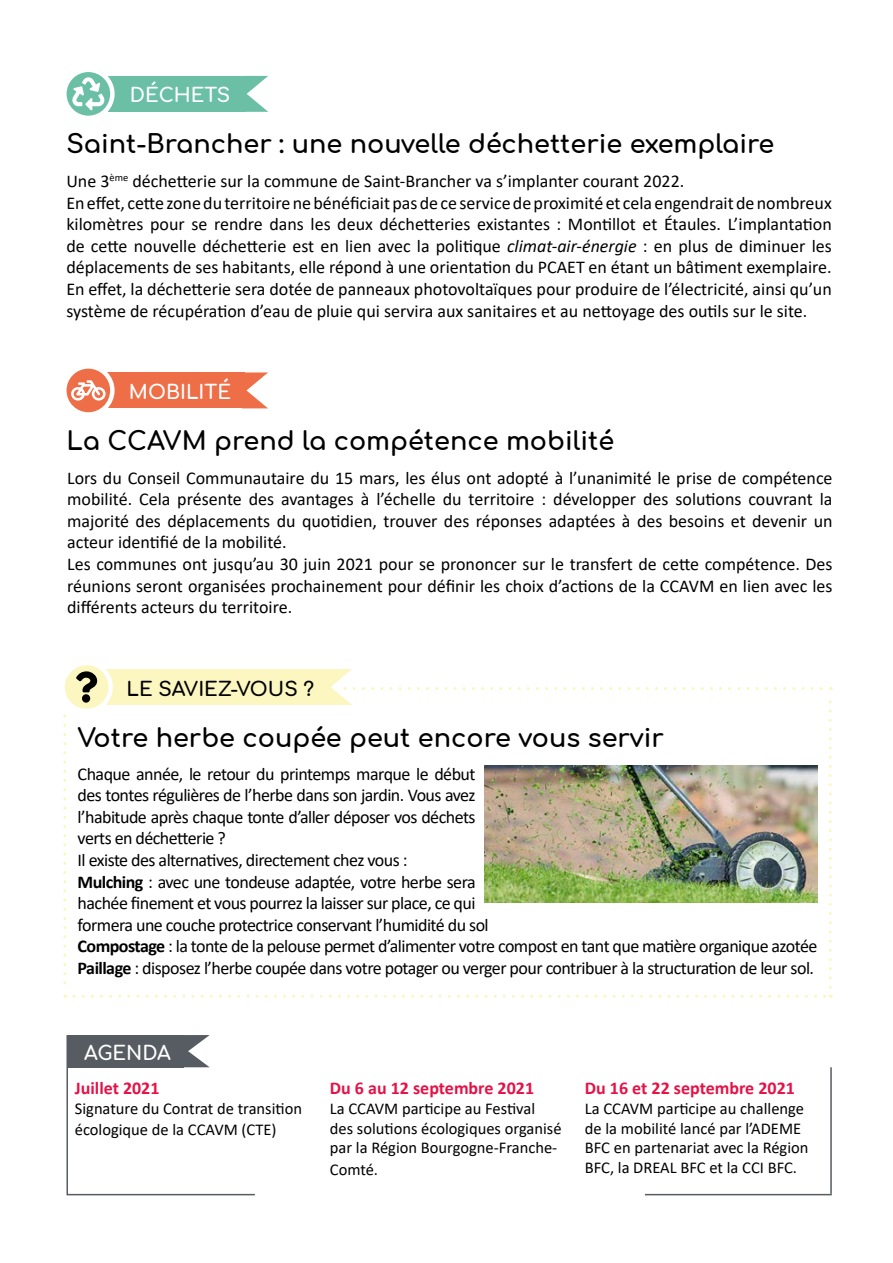
<style>
.page{position:relative;width:893px;height:1263px;background:#fff}
.page>*{position:absolute;margin:0;border:0;box-sizing:border-box;transform-origin:0 0}
.t1{font:700 25.5px "Comfortaa";color:#000}
.t2{font:700 19.5px "Comfortaa";color:#fff}
.t3{font:700 19.5px "Comfortaa";color:#020203}
.t4{font:18px/21.6px "Calibri";color:#000}
.t5{font:18px/21.6px "Calibri";letter-spacing:-.03em;color:#000}
.t6{font:700 18px "Calibri";color:#e51247}
.t7{font:16.5px/19.8px "Calibri";color:#000}
.s1{font-style:italic}
.s2{font-weight:700}
</style>
<div class="page">
<hr style="left:66px;top:1035px;width:2px;height:160px;background:#565c62">
<hr style="left:830px;top:1067px;width:2px;height:127px;background:#565c62">
<hr style="left:68px;top:1194px;width:187px;height:1px;background:#565c62">
<hr style="left:645px;top:1194px;width:187px;height:1px;background:#565c62">
<div style="left:68px;top:1035px;width:116px;height:32px;background:#565c62"></div>
<svg style="left:184px;top:1035px;width:26px;height:32px"></svg>
<div style="left:108px;top:76px;width:137px;height:36px;background:#6abfa4"></div>
<svg style="left:245px;top:76px;width:23px;height:36px"></svg>
<div style="left:62px;top:68px;width:53px;height:52px;background:#fff;border-radius:50%"></div>
<div style="left:67px;top:72px;width:43px;height:44px;background:#6abfa4;border-radius:50%"></div>
<svg style="left:71px;top:76px;width:35px;height:35px"></svg>
<div style="left:65px;top:665px;width:43px;height:44px;background:#fcf6c1;border-radius:50%"></div>
<svg style="left:63px;top:669px;width:769px;height:329px"></svg>
<img style="left:484px;top:765px;width:334px;height:137px">
<div style="left:108px;top:372px;width:137px;height:36px;background:#ed6e47"></div>
<svg style="left:245px;top:372px;width:23px;height:36px"></svg>
<svg style="left:62px;top:364px;width:53px;height:53px"></svg>
<div style="left:67px;top:369px;width:43px;height:43px;background:#ed6e47;border-radius:50%"></div>
<svg style="left:71px;top:380px;width:35px;height:21px"></svg>
<p class="t2" style="left:130px;top:77px;width:102px">DÉCHETS</p>
<h1 class="t1" style="left:66px;top:121px;width:709px">Saint-Brancher : une nouvelle déchetterie exemplaire</h1>
<p class="t4" style="left:66px;top:170px;width:767px">Une 3<sup>ème</sup> déchetterie sur la commune de Saint-Brancher va s’implanter courant 2022.<br>En effet, cette zone du territoire ne bénéficiait pas de ce service de proximité et cela engendrait de nombreux kilomètres pour se rendre dans les deux déchetteries existantes : Montillot et Étaules. L’implantation de cette nouvelle déchetterie est en lien avec la politique <span class="s1">climat-air-énergie</span> : en plus de diminuer les déplacements de ses habitants, elle répond à une orientation du PCAET en étant un bâtiment exemplaire.<br>En effet, la déchetterie sera dotée de panneaux photovoltaïques pour produire de l’électricité, ainsi qu’un système de récupération d’eau de pluie qui servira aux sanitaires et au nettoyage des outils sur le site.</p>
<p class="t2" style="left:129px;top:374px;width:104px">MOBILITÉ</p>
<h1 class="t1" style="left:66px;top:417px;width:549px">La CCAVM prend la compétence mobilité</h1>
<p class="t4" style="left:67px;top:466px;width:767px">Lors du Conseil Communautaire du 15 mars, les élus ont adopté à l’unanimité le prise de compétence mobilité. Cela présente des avantages à l’échelle du territoire : développer des solutions couvrant la majorité des déplacements du quotidien, trouver des réponses adaptées à des besoins et devenir un acteur identifié de la mobilité.<br>Les communes ont jusqu’au 30 juin 2021 pour se prononcer sur le transfert de cette compétence. Des réunions seront organisées prochainement pour définir les choix d’actions de la CCAVM en lien avec les différents acteurs du territoire.</p>
<p class="t3" style="left:127px;top:670px;width:189px">LE SAVIEZ-VOUS ?</p>
<h1 class="t1" style="left:78px;top:714px;width:588px">Votre herbe coupée peut encore vous servir</h1>
<p class="t5" style="left:78px;top:762px;width:741px">Chaque année, le retour du printemps marque le début<br>des tontes régulières de l’herbe dans son jardin. Vous avez<br>l’habitude après chaque tonte d’aller déposer vos déchets<br>verts en déchetterie ?<br>Il existe des alternatives, directement chez vous :<br><span class="s2">Mulching</span> : avec une tondeuse adaptée, votre herbe sera<br>hachée finement et vous pourrez la laisser sur place, ce qui<br>formera une couche protectrice conservant l’humidité du sol<br><span class="s2">Compostage</span> : la tonte de la pelouse permet d’alimenter votre compost en tant que matière organique azotée <span class="s2">Paillage</span> : disposez l’herbe coupée dans votre potager ou verger pour contribuer à la structuration de leur sol.</p>
<p class="t2" style="left:84px;top:1035px;width:88px">AGENDA</p>
<p class="t6" style="left:75px;top:1075px;width:86px">Juillet 2021</p>
<p class="t7" style="left:75px;top:1097px;width:229px;line-height:21.6px">Signature du Contrat de transition écologique de la CCAVM (CTE)</p>
<p class="t6" style="left:330px;top:1075px;width:206px">Du 6 au 12 septembre 2021</p>
<p class="t7" style="left:330px;top:1098px;width:233px">La CCAVM participe au Festival des solutions écologiques organisé par la Région Bourgogne-Franche-</p>
<p class="t7" style="left:330px;top:1159px;width:50px">Comté.</p>
<p class="t6" style="left:585px;top:1075px;width:211px">Du 16 et 22 septembre 2021</p>
<p class="t7" style="left:585px;top:1098px;width:225px">La CCAVM participe au challenge de la mobilité lancé par l’ADEME<br>BFC en partenariat avec la Région<br>BFC, la DREAL BFC et la CCI BFC.</p>
</div>
